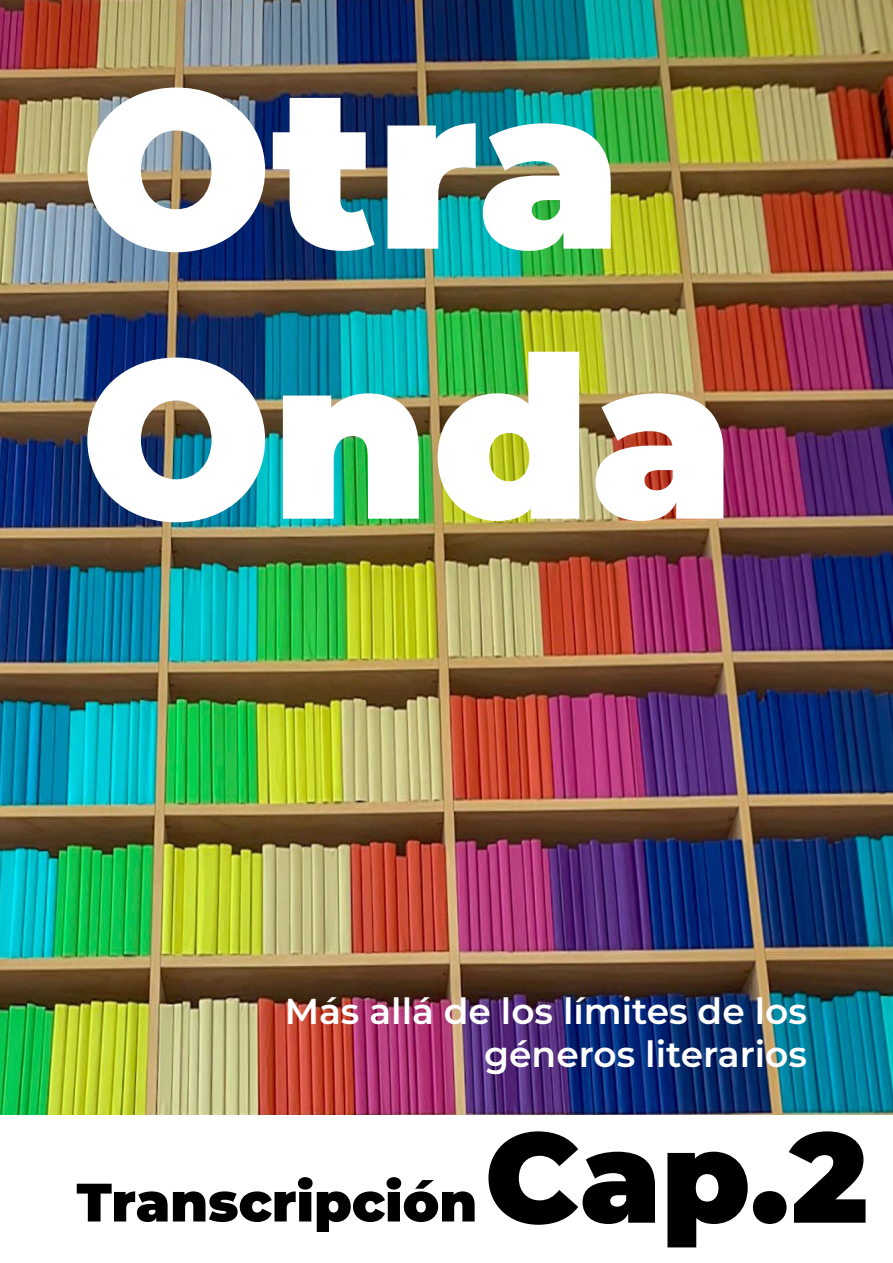
<style>
.page{position:relative;width:893px;height:1263px;background:#fff}
.page>*{position:absolute;margin:0;border:0;box-sizing:border-box;transform-origin:0 0}
.t1{font:900 225px/270px "Montserrat";color:#fff}
.t2{font:900 127.5px "Montserrat";color:#000}
.t3{font:900 54px "Montserrat";color:#000}
.t4{font:600 36px/43.2px "Montserrat";color:#fff;text-align:right}
</style>
<div class="page">
<img style="left:0;top:0;width:893px;height:1114px">
<h1 class="t1" style="left:81px;top:20px;width:655px">Otra<br>Onda</h1>
<p class="t4" style="left:285px;top:987px;width:524px">Más allá de los límites de los géneros literarios</p>
<h3 class="t3" style="left:77px;top:1162px;width:402px">Transcripción</h3>
<h2 class="t2" style="left:485px;top:1082px;width:385px">Cap.2</h2>
</div>
